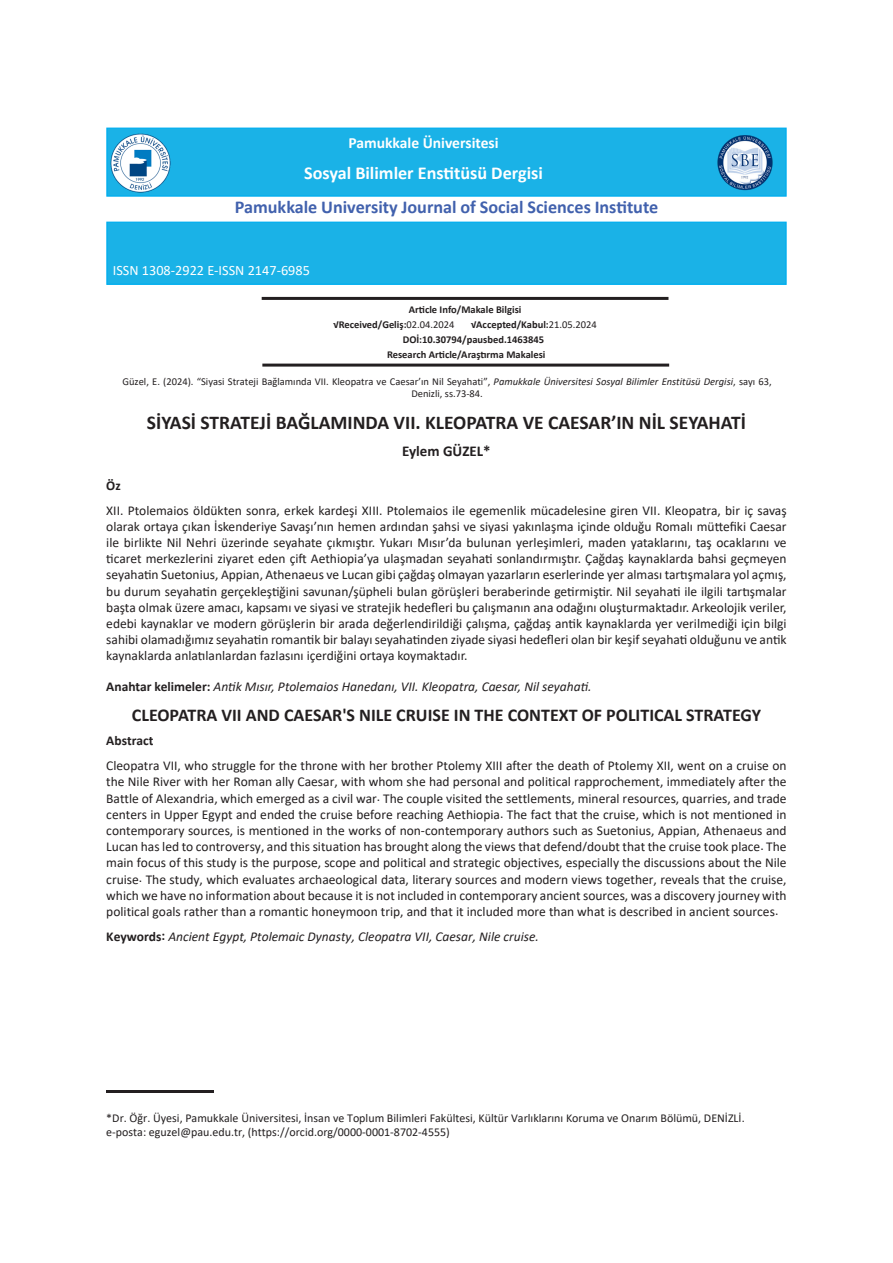
<style>
.page{position:relative;width:893px;height:1263px;background:#fff}
.page>*{position:absolute;margin:0;border:0;box-sizing:border-box;transform-origin:0 0}
.t1{font:700 19.5px "Calibri";color:#231f20}
.t2{font:700 18.15px "Calibri";color:#4161ad}
.t3{font:700 18.15px "Calibri";color:#fff}
.t4{font:700 18px "Calibri";color:#231f20}
.t5{font:700 15.6px "Calibri";color:#fff}
.t6{font:700 15px "Calibri";color:#231f20}
.t7{font:14.25px "Calibri";color:#fff}
.t8{font:13.5px/16.2px "Calibri";color:#231f20;text-align:justify}
.t9{font:italic 13.5px "Calibri";color:#231f20}
.t10{font:700 13.5px "Calibri";color:#231f20}
.t11{font:12px/13.5px "Calibri";color:#231f20}
.t12{font:10.5px/12px "Calibri";color:#231f20;text-align:center}
.t13{font:700 10.5px/15px "Calibri";color:#231f20}
.s1{font-weight:400}
.s2{font-style:italic}
.s3{font-weight:700;font-style:normal}
</style>
<div class="page">
<hr style="left:106px;top:1090px;width:108px;height:2px;background:#231f20">
<hr style="left:262px;top:297px;width:406px;height:3px;background:#231f20">
<hr style="left:262px;top:364px;width:407px;height:3px;background:#231f20">
<div style="left:106px;top:222px;width:681px;height:63px;background:#1ab2e7;border:1px solid #00aeef"></div>
<div style="left:106px;top:128px;width:681px;height:69px;background:#1ab2e7;border:1px solid #00aeef"></div>
<img style="left:717px;top:135px;width:56px;height:56px">
<img style="left:111px;top:133px;width:59px;height:59px">
<p class="t5" style="left:348px;top:131px;width:152px">Pamukkale Üniversitesi</p>
<h2 class="t3" style="left:304px;top:160px;width:240px">Sosyal Bilimler Enstitüsü Dergisi</h2>
<h2 class="t2" style="left:235px;top:194px;width:425px">Pamukkale University Journal of Social Sciences Institute</h2>
<p class="t7" style="left:113px;top:260px;width:199px">ISSN 1308-2922 E-ISSN 2147-6985</p>
<p class="t13" style="left:333px;top:302px;width:189px;text-indent:75px">Article Info/Makale Bilgisi √Received/Geliş:<span class="s1">02.04.2024</span></p>
<p class="t13" style="left:471px;top:317px;width:127px">√Accepted/Kabul:<span class="s1">21.05.2024</span></p>
<p class="t13" style="left:403px;top:332px;width:143px">DOİ:10.30794/pausbed.1463845</p>
<p class="t13" style="left:387px;top:347px;width:160px">Research Article/Araştırma Makalesi</p>
<p class="t12" style="left:122px;top:375px;width:651px">Güzel, E. (2024). “Siyasi Strateji Bağlamında VII. Kleopatra ve Caesar’ın Nil Seyahati”, <span class="s2">Pamukkale Üniversitesi Sosyal Bilimler Enstitüsü Dergisi</span>, sayı 63,<br>Denizli, ss.73-84.</p>
<h1 class="t1" style="left:147px;top:409px;width:601px">SİYASİ STRATEJİ BAĞLAMINDA VII. KLEOPATRA VE CAESAR’IN NİL SEYAHATİ</h1>
<p class="t6" style="left:402px;top:441px;width:90px">Eylem GÜZEL*</p>
<p class="t10" style="left:106px;top:476px;width:16px">Öz</p>
<p class="t8" style="left:106px;top:502px;width:682px">XII. Ptolemaios öldükten sonra, erkek kardeşi XIII. Ptolemaios ile egemenlik mücadelesine giren VII. Kleopatra, bir iç savaş olarak ortaya çıkan İskenderiye Savaşı’nın hemen ardından şahsi ve siyasi yakınlaşma içinde olduğu Romalı müttefiki Caesar ile birlikte Nil Nehri üzerinde seyahate çıkmıştır. Yukarı Mısır’da bulunan yerleşimleri, maden yataklarını, taş ocaklarını ve ticaret merkezlerini ziyaret eden çift Aethiopia’ya ulaşmadan seyahati sonlandırmıştır. Çağdaş kaynaklarda bahsi geçmeyen seyahatin Suetonius, Appian, Athenaeus ve Lucan gibi çağdaş olmayan yazarların eserlerinde yer alması tartışmalara yol açmış, bu durum seyahatin gerçekleştiğini savunan/şüpheli bulan görüşleri beraberinde getirmiştir. Nil seyahati ile ilgili tartışmalar başta olmak üzere amacı, kapsamı ve siyasi ve stratejik hedefleri bu çalışmanın ana odağını oluşturmaktadır. Arkeolojik veriler, edebi kaynaklar ve modern görüşlerin bir arada değerlendirildiği çalışma, çağdaş antik kaynaklarda yer verilmediği için bilgi sahibi olamadığımız seyahatin romantik bir balayı seyahatinden ziyade siyasi hedefleri olan bir keşif seyahati olduğunu ve antik kaynaklarda anlatılanlardan fazlasını içerdiğini ortaya koymaktadır.</p>
<p class="t9" style="left:106px;top:677px;width:487px"><span class="s3">Anahtar kelimeler:</span> Antik Mısır, Ptolemaios Hanedanı, VII. Kleopatra, Caesar, Nil seyahati.</p>
<h3 class="t4" style="left:132px;top:702px;width:631px">CLEOPATRA VII AND CAESAR'S NILE CRUISE IN THE CONTEXT OF POLITICAL STRATEGY</h3>
<p class="t10" style="left:106px;top:731px;width:49px">Abstract</p>
<p class="t8" style="left:106px;top:757px;width:682px">Cleopatra VII, who struggle for the throne with her brother Ptolemy XIII after the death of Ptolemy XII, went on a cruise on the Nile River with her Roman ally Caesar, with whom she had personal and political rapprochement, immediately after the Battle of Alexandria, which emerged as a civil war. The couple visited the settlements, mineral resources, quarries, and trade centers in Upper Egypt and ended the cruise before reaching Aethiopia. The fact that the cruise, which is not mentioned in contemporary sources, is mentioned in the works of non-contemporary authors such as Suetonius, Appian, Athenaeus and Lucan has led to controversy, and this situation has brought along the views that defend/doubt that the cruise took place. The main focus of this study is the purpose, scope and political and strategic objectives, especially the discussions about the Nile cruise. The study, which evaluates archaeological data, literary sources and modern views together, reveals that the cruise, which we have no information about because it is not included in contemporary ancient sources, was a discovery journey with political goals rather than a romantic honeymoon trip, and that it included more than what is described in ancient sources.</p>
<p class="t9" style="left:106px;top:927px;width:434px"><span class="s3">Keywords:</span> Ancient Egypt, Ptolemaic Dynasty, Cleopatra VII, Caesar, Nile cruise.</p>
<p class="t11" style="left:106px;top:1111px;width:640px">*Dr. Öğr. Üyesi, Pamukkale Üniversitesi, İnsan ve Toplum Bilimleri Fakültesi, Kültür Varlıklarını Koruma ve Onarım Bölümü, DENİZLİ. e-posta: eguzel@pau.edu.tr, (https://orcid.org/0000-0001-8702-4555)</p>
</div>
